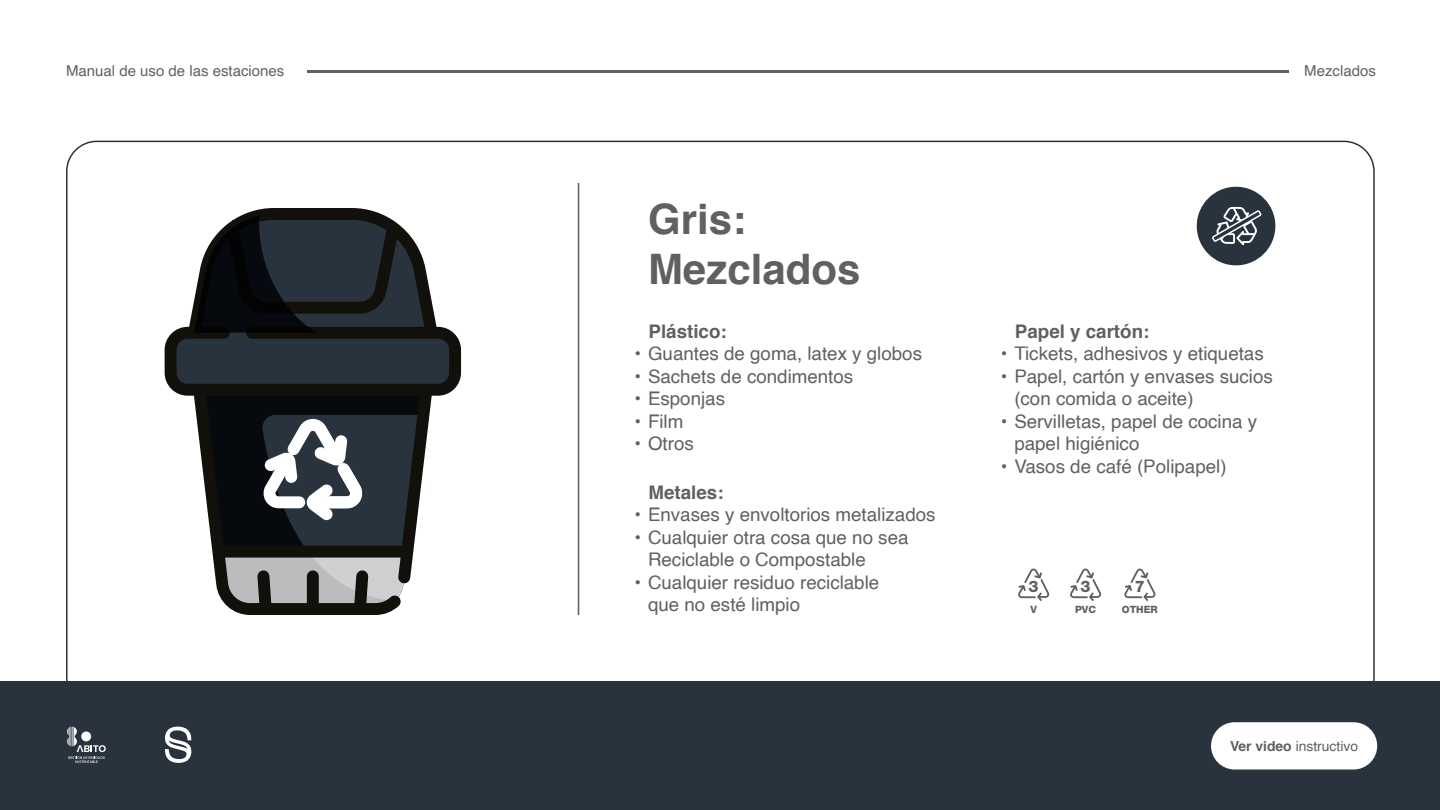
<style>
.page{position:relative;width:1440px;height:810px;background:#fff}
.page>*{position:absolute;margin:0;border:0;box-sizing:border-box;transform-origin:0 0}
.t1{font:700 42px/50.4px "Helvetica";color:#606060}
.t2{font:18.75px/22.5px "Helvetica";color:#606060}
.t3{font:700 18.75px "Helvetica";color:#606060}
.t4{font:800 15.9px "Helvetica Neue";color:#606060}
.t5{font:15px "Helvetica";color:#606060}
.t6{font:13.88px "Helvetica";color:#606060}
.t7{font:800 10.05px "Helvetica Neue";color:#606060}
.s1{font-weight:700}
</style>
<div class="page">
<div style="left:0;top:681px;width:1440px;height:129px;background:#29333d"></div>
<svg style="left:165px;top:726px;width:26px;height:37px"></svg>
<svg style="left:67px;top:727px;width:39px;height:36px"></svg>
<div style="left:1211px;top:722px;width:166px;height:48px;background:#fff;border-radius:24px"></div>
<svg style="left:165px;top:208px;width:296px;height:407px"></svg>
<svg style="left:194px;top:214px;width:238px;height:119px;background:#2d3236"></svg>
<hr style="left:578px;top:183px;width:1px;height:432px;background:#606060">
<div style="left:1197px;top:187px;width:78px;height:78px;background:#29333d;border-radius:50%"></div>
<svg style="left:1212px;top:207px;width:50px;height:38px"></svg>
<hr style="left:308px;top:70px;width:981px;height:3px;background:#606060">
<svg style="left:1018px;top:569px;width:31px;height:32px"></svg>
<svg style="left:1070px;top:569px;width:31px;height:32px"></svg>
<svg style="left:1124px;top:569px;width:32px;height:32px"></svg>
<p class="t5" style="left:66px;top:59px;width:220px">Manual de uso de las estaciones</p>
<p class="t5" style="left:1304px;top:59px;width:73px">Mezclados</p>
<h1 class="t1" style="left:648px;top:194px;width:214px">Gris:<br>Mezclados</h1>
<p class="t3" style="left:649px;top:316px;width:80px">Plástico:</p>
<p class="t2" style="left:635px;top:343px;width:289px">• Guantes de goma, latex y globos</p>
<p class="t2" style="left:635px;top:366px;width:220px">• Sachets de condimentos</p>
<p class="t2" style="left:635px;top:388px;width:92px">• Esponjas</p>
<p class="t2" style="left:635px;top:411px;width:50px">• Film</p>
<p class="t2" style="left:635px;top:433px;width:61px">• Otros</p>
<p class="t3" style="left:649px;top:477px;width:77px">Metales:</p>
<p class="t2" style="left:635px;top:504px;width:303px">• Envases y envoltorios metalizados</p>
<p class="t2" style="left:648px;top:526px;width:262px;text-indent:-14px">• Cualquier otra cosa que no sea<br>Reciclable o Compostable</p>
<p class="t2" style="left:648px;top:571px;width:233px;text-indent:-14px">• Cualquier residuo reciclable que no esté limpio</p>
<p class="t3" style="left:1015px;top:316px;width:136px">Papel y cartón:</p>
<p class="t2" style="left:1001px;top:343px;width:264px">• Tickets, adhesivos y etiquetas</p>
<p class="t2" style="left:1014px;top:366px;width:260px;text-indent:-14px">• Papel, cartón y envases sucios (con comida o aceite)</p>
<p class="t2" style="left:1014px;top:411px;width:244px;text-indent:-14px">• Servilletas, papel de cocina y papel higiénico</p>
<p class="t2" style="left:1001px;top:456px;width:227px">• Vasos de café (Polipapel)</p>
<p class="t4" style="left:1029px;top:577px;width:12px">3</p>
<p class="t7" style="left:1030px;top:603px;width:8px">V</p>
<p class="t4" style="left:1081px;top:577px;width:12px">3</p>
<p class="t7" style="left:1075px;top:603px;width:23px">PVC</p>
<p class="t4" style="left:1135px;top:577px;width:12px">7</p>
<p class="t7" style="left:1122px;top:603px;width:37px">OTHER</p>
<p class="t6" style="left:1230px;top:735px;width:130px"><span class="s1">Ver video</span> instructivo</p>
</div>
